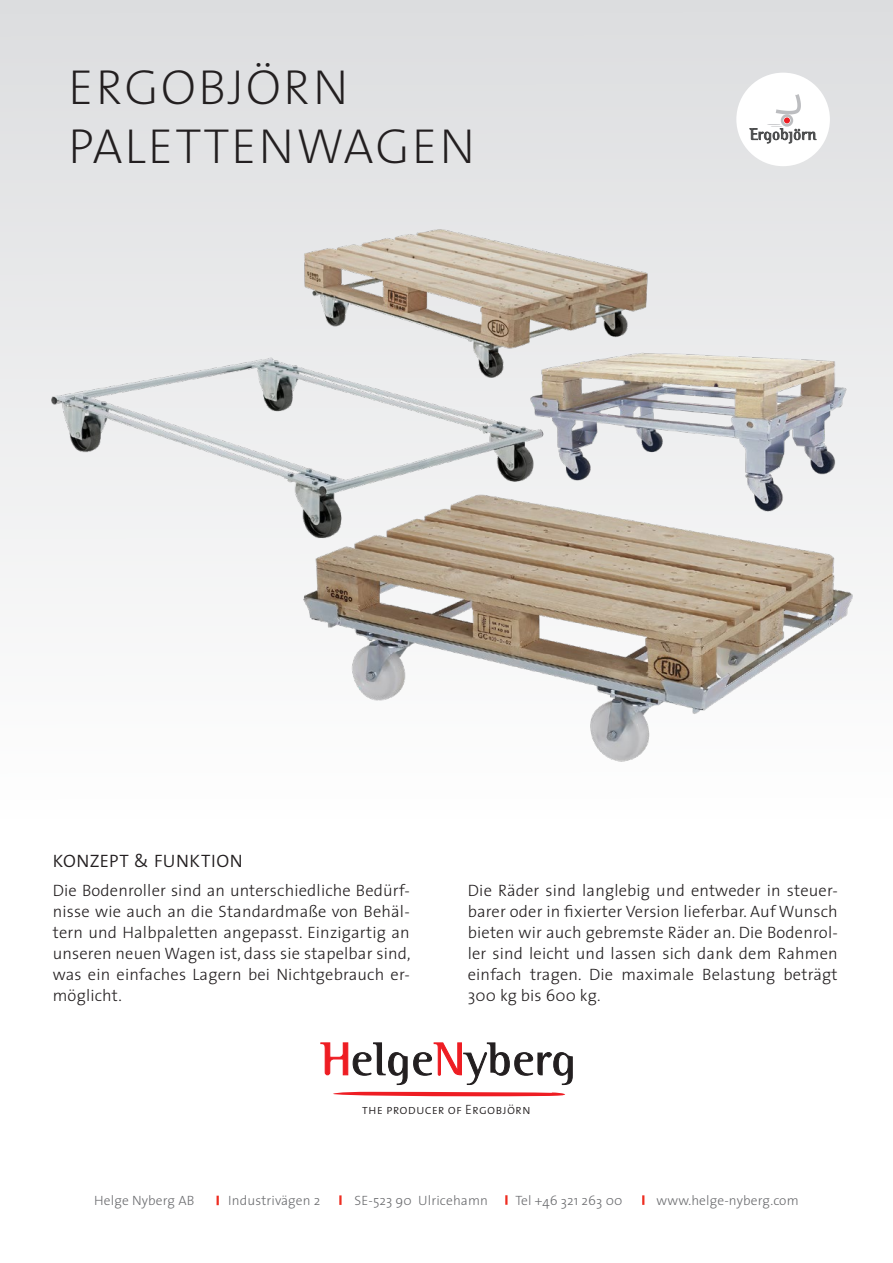
<style>
.page{position:relative;width:893px;height:1263px;background:#fff}
.page>*{position:absolute;margin:0;border:0;box-sizing:border-box;transform-origin:0 0}
.Rubrik{font:200 49.5px "The Sans";letter-spacing:.04em;color:#231f20}
.Produktnamn_1{font:300 18px "The Sans";letter-spacing:.025em;color:#231f20}
.t1{font:300 16.5px/21px "The Sans";letter-spacing:.01em;color:#231f20;text-align:justify}
.t2{font:300 13.5px "The Sans";letter-spacing:.01em;color:#6c6d70}
.t3{font:13.5px "The Sans Light Caps";letter-spacing:.01em;color:#231f20}
</style>
<div class="page">
<div style="left:0;top:0;width:893px;height:819px;background:linear-gradient(to bottom,#dcdddf,#fefefe)"></div>
<div style="left:736px;top:73px;width:94px;height:93px;background:#fff;border-radius:50%"></div>
<svg style="left:750px;top:94px;width:66px;height:49px"></svg>
<svg style="left:320px;top:1042px;width:253px;height:43px"></svg>
<svg style="left:333px;top:1092px;width:232px;height:4px"></svg>
<img style="left:50px;top:227px;width:599px;height:318px">
<img style="left:289px;top:472px;width:567px;height:299px">
<img style="left:528px;top:269px;width:328px;height:328px">
<svg style="left:217px;top:1196px;width:2px;height:9px"></svg>
<svg style="left:339px;top:1195px;width:3px;height:10px"></svg>
<svg style="left:505px;top:1195px;width:2px;height:10px"></svg>
<svg style="left:642px;top:1195px;width:2px;height:10px"></svg>
<p class="Rubrik" style="left:68px;top:47px;width:282px">ERGOBJÖRN</p>
<p class="Rubrik" style="left:68px;top:105px;width:408px">PALETTENWAGEN</p>
<p class="Produktnamn_1" style="left:53px;top:846px;width:191px">KONZEPT &amp; FUNKTION</p>
<p class="t1" style="left:53px;top:879px;width:359px">Die Bodenroller sind an unterschiedliche Bedürf&shy;nisse wie auch an die Standardmaße von Behäl&shy;tern und Halbpaletten angepasst. Einzigartig an unseren neuen Wagen ist, dass sie stapelbar sind, was ein einfaches Lagern bei Nichtgebrauch er&shy;möglicht.</p>
<p class="t1" style="left:468px;top:879px;width:371px">Die Räder sind langlebig und entweder in steuer&shy;barer oder in fixierter Version lieferbar. Auf Wunsch bieten wir auch gebremste Räder an. Die Bodenrol&shy;ler sind leicht und lassen sich dank dem Rahmen einfach tragen. Die maximale Belastung beträgt 300 kg bis 600 kg.</p>
<p class="t3" style="left:362px;top:1099px;width:170px">the producer of Ergobjörn</p>
<p class="t2" style="left:94px;top:1189px;width:101px">Helge Nyberg AB</p>
<p class="t2" style="left:228px;top:1189px;width:94px">Industrivägen 2</p>
<p class="t2" style="left:354px;top:1189px;width:135px">SE-523 90 Ulricehamn</p>
<p class="t2" style="left:515px;top:1189px;width:109px">Tel +46 321 263 00</p>
<p class="t2" style="left:656px;top:1189px;width:144px">www.helge-nyberg.com</p>
</div>
